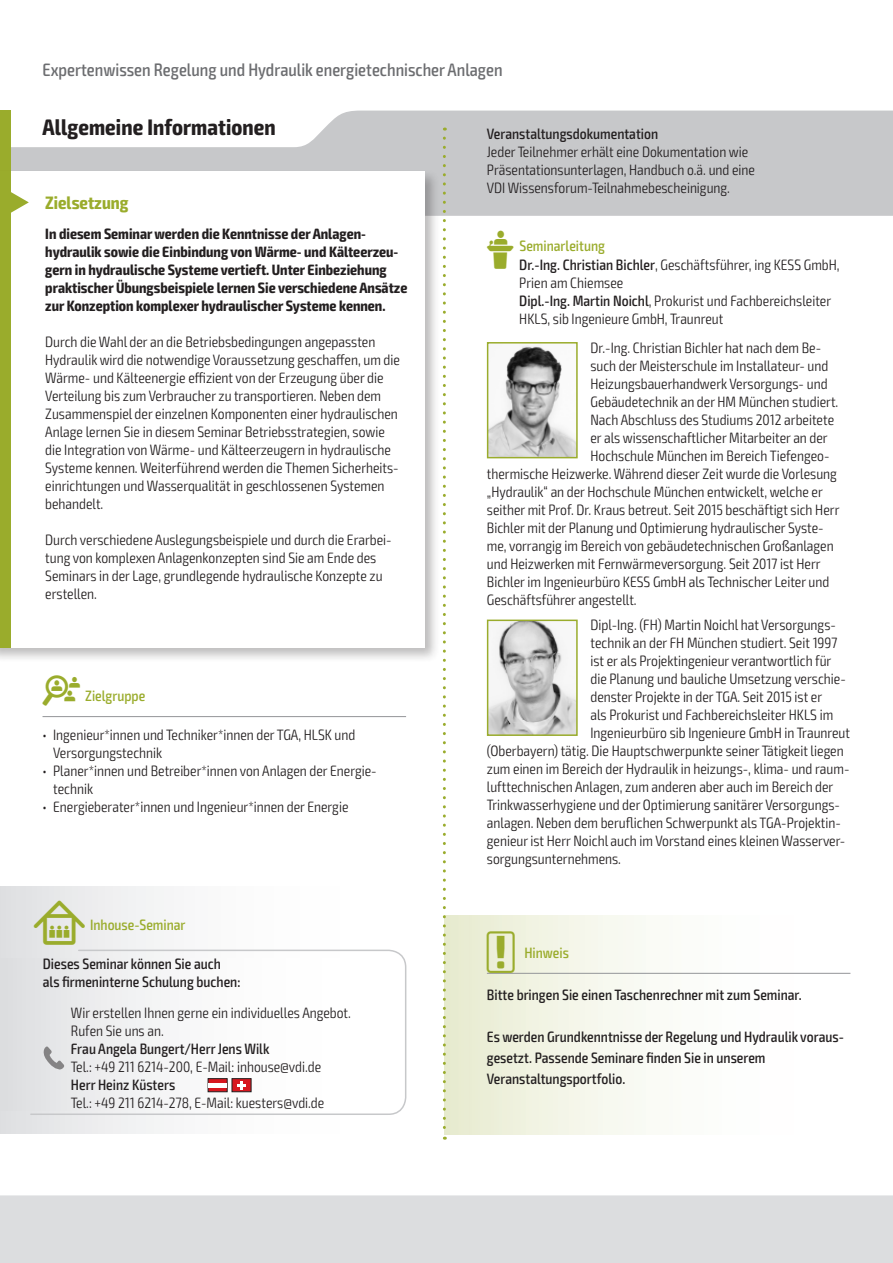
<style>
.page{position:relative;width:893px;height:1263px;background:#fff}
.page>*{position:absolute;margin:0;border:0;box-sizing:border-box;transform-origin:0 0}
.t1{font:700 condensed 22.5px "Exo 2";letter-spacing:.005em;color:#231f20}
.t2{font:500 condensed 18px "Exo 2";color:#6c6d70}
.t3{font:700 condensed 18px "Exo 2";color:#9aac2c}
.t4{font:300 condensed 15px/18px "Exo 2";color:#231f20}
.t5{font:500 condensed 15px/21px "Exo 2";color:#231f20}
.t6{font:700 condensed 15px/18px "Exo 2";color:#231f20}
.t7{font:500 condensed 15px "Exo 2";color:#9aac2c}
.s1{font-family:"VDI Iconset S4 A Regular";font-weight:400;font-stretch:normal}
.s2{font-family:"VDI Iconset S4 A Regular";font-weight:400;font-stretch:normal;font-size:15.45px}
.s3{font-family:"VDI Iconset S4 A Regular";font-weight:400;font-stretch:normal;color:#9aac2c}
.s4{font-weight:500;color:#9aac2c}
.s5{font-weight:500}
.s6{font-family:"VDI Iconset S4 A Regular";font-weight:400;font-stretch:normal;font-size:19.5px}
</style>
<div class="page">
<div style="left:0;top:1195px;width:893px;height:68px;background:#dcdddf"></div>
<svg style="left:11px;top:111px;width:881px;height:105px;fill:#c7c8ca"></svg>
<hr style="left:892px;top:111px;width:1px;height:105px;background:#9aac2c">
<div style="left:0;top:111px;width:11px;height:63px;background:#9aac2c"></div>
<hr style="left:43px;top:716px;width:363px;height:1px;background:#939598">
<div style="left:0;top:168px;width:440px;height:495px;background:#231f20;opacity:.3"></div>
<div style="left:0;top:171px;width:424px;height:477px;background:#fff"></div>
<div style="left:0;top:171px;width:11px;height:477px;background:#9aac2c"></div>
<svg style="left:11px;top:192px;width:18px;height:21px"></svg>
<div style="left:444px;top:916px;width:406px;height:218px;background:linear-gradient(to right,#ebeed7,#fff)"></div>
<svg style="left:446px;top:916px;width:404px;height:59px"></svg>
<hr style="left:487px;top:973px;width:363px;height:1px;background:#939598">
<div style="left:0;top:887px;width:406px;height:247px;background:linear-gradient(to right,#e4e5e7,#fff)"></div>
<svg style="left:29px;top:949px;width:378px;height:167px"></svg>
<div style="left:0;top:958px;width:383px;height:153px;background:linear-gradient(to right,#e2e3e5,#fff)"></div>
<svg style="left:208px;top:1078px;width:43px;height:14px"></svg>
<hr style="left:208px;top:1083px;width:19px;height:4px;background:#fff">
<svg style="left:44px;top:1046px;width:20px;height:24px"></svg>
<img style="left:490px;top:345px;width:85px;height:110px">
<div style="left:487px;top:342px;width:91px;height:116px;border:2px solid #9aac2c"></div>
<img style="left:490px;top:623px;width:85px;height:110px">
<div style="left:487px;top:620px;width:91px;height:116px;border:2px solid #9aac2c"></div>
<svg style="left:443px;top:138px;width:3px;height:1002px"></svg>
<p class="t2" style="left:43px;top:59px;width:462px">Expertenwissen Regelung und Hydraulik energietechnischer Anlagen</p>
<h1 class="t1" style="left:43px;top:113px;width:235px">Allgemeine Informationen</h1>
<p class="t5" style="left:487px;top:124px;width:173px">Veranstaltungsdokumentation</p>
<p class="t4" style="left:487px;top:143px;width:270px">Jeder Teilnehmer erhält eine Dokumentation wie<br>Präsentationsunterlagen, Handbuch o.ä. und eine<br>VDI Wissensforum-Teilnahmebescheinigung.</p>
<p class="t3" style="left:45px;top:192px;width:85px">Zielsetzung</p>
<p class="t6" style="left:45px;top:225px;width:364px">In diesem Seminar werden die Kenntnisse der Anlagen&shy;hydraulik sowie die Einbindung von Wärme- und Kälteerzeu&shy;gern in hydraulische Systeme vertieft. Unter Einbeziehung praktischer Übungsbeispiele lernen Sie verschiedene Ansätze zur Konzeption komplexer hydraulischer Systeme kennen.</p>
<p class="t4" style="left:45px;top:333px;width:356px">Durch die Wahl der an die Betriebsbedingungen angepassten Hydraulik wird die notwendige Voraussetzung geschaffen, um die Wärme- und Kälteenergie effizient von der Erzeugung über die Verteilung bis zum Verbraucher zu transportieren. Neben dem Zusammenspiel der einzelnen Komponenten einer hydraulischen Anlage lernen Sie in diesem Seminar Betriebsstrategien, sowie die Integration von Wärme- und Kälteerzeugern in hydraulische Systeme kennen. Weiterführend werden die Themen Sicherheits&shy;einrichtungen und Wasserqualität in geschlossenen Systemen behandelt.</p>
<p class="t4" style="left:45px;top:531px;width:348px">Durch verschiedene Auslegungsbeispiele und durch die Erarbei&shy;tung von komplexen Anlagenkonzepten sind Sie am Ende des Seminars in der Lage, grundlegende hydraulische Konzepte zu erstellen.</p>
<p class="t7" style="left:43px;top:687px;width:104px"><span class="s1">Z</span> Zielgruppe</p>
<p class="t4" style="left:53px;top:726px;width:304px;text-indent:-11px">• Ingenieur*innen und Techniker*innen der TGA, HLSK und<br>Versorgungstechnik</p>
<p class="t4" style="left:53px;top:762px;width:323px;text-indent:-11px">• Planer*innen und Betreiber*innen von Anlagen der Energie&shy;technik</p>
<p class="t4" style="left:43px;top:798px;width:307px">• Energieberater*innen und Ingenieur*innen der Energie</p>
<p class="t7" style="left:34px;top:916px;width:153px"><span class="s2">I</span> Inhouse-Seminar</p>
<p class="t5" style="left:43px;top:955px;width:199px;line-height:18px">Dieses Seminar können Sie auch als firmeninterne Schulung buchen:</p>
<p class="t4" style="left:71px;top:1004px;width:282px">Wir erstellen Ihnen gerne ein individuelles Angebot.<br>Rufen Sie uns an.</p>
<p class="t5" style="left:71px;top:1038px;width:200px">Frau Angela Bungert/Herr Jens Wilk</p>
<p class="t4" style="left:71px;top:1058px;width:252px">Tel.: +49 211 6214-200, E-Mail: inhouse@vdi.de</p>
<p class="t5" style="left:71px;top:1074px;width:106px">Herr Heinz Küsters</p>
<p class="t4" style="left:71px;top:1094px;width:255px">Tel.: +49 211 6214-278, E-Mail: kuesters@vdi.de</p>
<p class="t4" style="left:519px;top:236px;width:322px;line-height:19.4px;text-indent:-32px"><span class="s3">L</span> <span class="s4">Seminarleitung<br></span><span class="s5">Dr.-Ing. Christian Bichler</span>, Geschäftsführer, ing KESS GmbH,</p>
<p class="t4" style="left:519px;top:274px;width:313px">Prien am Chiemsee<br><span class="s5">Dipl.-Ing. Martin Noichl</span>, Prokurist und Fachbereichsleiter<br>HKLS, sib Ingenieure GmbH, Traunreut</p>
<p class="t4" style="left:590px;top:339px;width:232px">Dr.-Ing. Christian Bichler hat nach dem Be-</p>
<p class="t4" style="left:590px;top:357px;width:239px">such der Meisterschule im Installateur- und</p>
<p class="t4" style="left:590px;top:375px;width:239px">Heizungsbauerhandwerk Versorgungs- und</p>
<p class="t4" style="left:590px;top:393px;width:249px">Gebäudetechnik an der HM München studiert.</p>
<p class="t4" style="left:590px;top:411px;width:245px">Nach Abschluss des Studiums 2012 arbeitete</p>
<p class="t4" style="left:590px;top:429px;width:239px">er als wissenschaftlicher Mitarbeiter an der</p>
<p class="t4" style="left:590px;top:447px;width:241px">Hochschule München im Bereich Tiefengeo-</p>
<p class="t4" style="left:487px;top:465px;width:352px">thermische Heizwerke. Während dieser Zeit wurde die Vorlesung</p>
<p class="t4" style="left:487px;top:483px;width:338px">„Hydraulik“ an der Hochschule München entwickelt, welche er</p>
<p class="t4" style="left:487px;top:501px;width:354px">seither mit Prof. Dr. Kraus betreut. Seit 2015 beschäftigt sich Herr</p>
<p class="t4" style="left:487px;top:519px;width:338px">Bichler mit der Planung und Optimierung hydraulischer Syste-</p>
<p class="t4" style="left:487px;top:537px;width:348px">me, vorrangig im Bereich von gebäudetechnischen Großanlagen</p>
<p class="t4" style="left:487px;top:555px;width:335px">und Heizwerken mit Fernwärmeversorgung. Seit 2017 ist Herr</p>
<p class="t4" style="left:487px;top:573px;width:344px">Bichler im Ingenieurbüro KESS GmbH als Technischer Leiter und</p>
<p class="t4" style="left:487px;top:591px;width:151px">Geschäftsführer angestellt.</p>
<p class="t4" style="left:590px;top:616px;width:247px">Dipl-Ing. (FH) Martin Noichl hat Versorgungs-</p>
<p class="t4" style="left:590px;top:634px;width:248px">technik an der FH München studiert. Seit 1997</p>
<p class="t4" style="left:590px;top:652px;width:242px">ist er als Projektingenieur verantwortlich für</p>
<p class="t4" style="left:590px;top:670px;width:257px">die Planung und bauliche Umsetzung verschie-</p>
<p class="t4" style="left:590px;top:688px;width:233px">denster Projekte in der TGA. Seit 2015 ist er</p>
<p class="t4" style="left:590px;top:706px;width:244px">als Prokurist und Fachbereichsleiter HKLS im</p>
<p class="t4" style="left:590px;top:724px;width:261px">Ingenieurbüro sib Ingenieure GmbH in Traunreut</p>
<p class="t4" style="left:487px;top:742px;width:358px">(Oberbayern) tätig. Die Hauptschwerpunkte seiner Tätigkeit liegen</p>
<p class="t4" style="left:487px;top:760px;width:364px">zum einen im Bereich der Hydraulik in heizungs-, klima- und raum-</p>
<p class="t4" style="left:487px;top:778px;width:348px">lufttechnischen Anlagen, zum anderen aber auch im Bereich der</p>
<p class="t4" style="left:487px;top:796px;width:355px">Trinkwasserhygiene und der Optimierung sanitärer Versorgungs-</p>
<p class="t4" style="left:487px;top:814px;width:355px">anlagen. Neben dem beruflichen Schwerpunkt als TGA-Projektin-</p>
<p class="t4" style="left:487px;top:832px;width:360px">genieur ist Herr Noichl auch im Vorstand eines kleinen Wasserver-</p>
<p class="t4" style="left:487px;top:850px;width:136px">sorgungsunternehmens.</p>
<p class="t7" style="left:487px;top:944px;width:84px"><span class="s6">!</span> Hinweis</p>
<p class="t5" style="left:487px;top:984px;width:316px">Bitte bringen Sie einen Taschenrechner mit zum Seminar.</p>
<p class="t5" style="left:487px;top:1026px;width:358px">Es werden Grundkenntnisse der Regelung und Hydraulik voraus&shy;gesetzt. Passende Seminare finden Sie in unserem<br>Veranstaltungsportfolio.</p>
</div>
